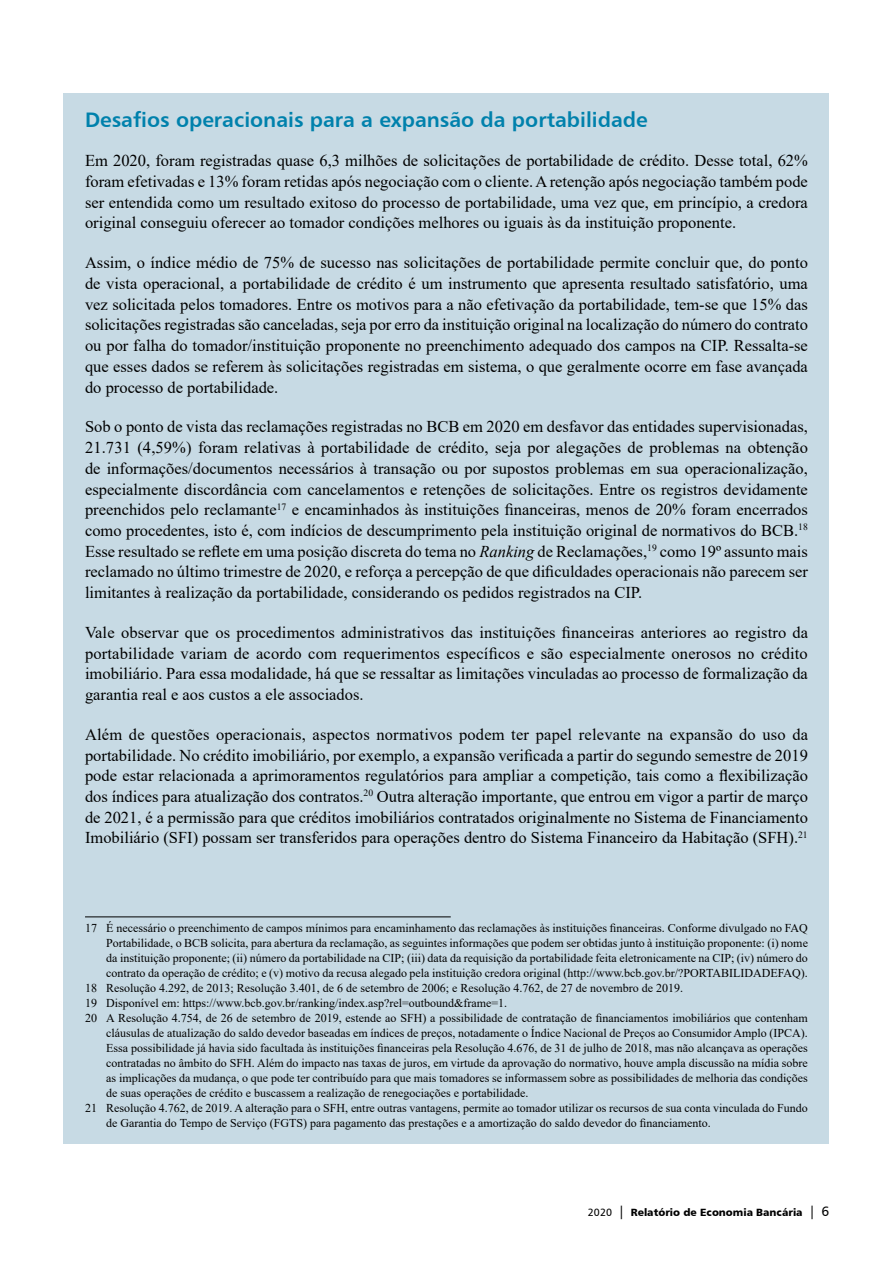
<style>
.page{position:relative;width:893px;height:1263px;background:#fff}
.page>*{position:absolute;margin:0;border:0;box-sizing:border-box;transform-origin:0 0}
.t1{font:21px "Humanist 777 BT Bold B";color:#0081ac}
.t2{font:16.5px/20.7px "Times New Roman";color:#000;text-align:justify}
.t3{font:12px "Times New Roman";color:#000}
.t4{font:10.5px "Humanist 777 BT Black B";color:#000}
.s1{font-style:italic}
.s2{font-family:"Humanist 777 BT Roman B"}
.s3{font-family:"Humanist 777 BT Roman B";font-size:13.5px}
</style>
<div class="page">
<div style="left:64px;top:94px;width:765px;height:1050px;background:#c7dae4"></div>
<hr style="left:85px;top:916px;width:366px;height:1px;background:#000">
<p class="t1" style="left:85px;top:106px;width:564px">Desafios operacionais para a expansão da portabilidade</p>
<p class="t2" style="left:85px;top:150px;width:724px">Em 2020, foram registradas quase 6,3 milhões de solicitações de portabilidade de crédito. Desse total, 62% foram efetivadas e 13% foram retidas após negociação com o cliente. A retenção após negociação também pode ser entendida como um resultado exitoso do processo de portabilidade, uma vez que, em princípio, a credora original conseguiu oferecer ao tomador condições melhores ou iguais às da instituição proponente.</p>
<p class="t2" style="left:85px;top:252px;width:724px">Assim, o índice médio de 75% de sucesso nas solicitações de portabilidade permite concluir que, do ponto de vista operacional, a portabilidade de crédito é um instrumento que apresenta resultado satisfatório, uma vez solicitada pelos tomadores. Entre os motivos para a não efetivação da portabilidade, tem-se que 15% das solicitações registradas são canceladas, seja por erro da instituição original na localização do número do contrato ou por falha do tomador/instituição proponente no preenchimento adequado dos campos na CIP. Ressalta-se que esses dados se referem às solicitações registradas em sistema, o que geralmente ocorre em fase avançada do processo de portabilidade.</p>
<p class="t2" style="left:85px;top:416px;width:724px">Sob o ponto de vista das reclamações registradas no BCB em 2020 em desfavor das entidades supervisionadas, 21.731 (4,59%) foram relativas à portabilidade de crédito, seja por alegações de problemas na obtenção de informações/documentos necessários à transação ou por supostos problemas em sua operacionalização, especialmente discordância com cancelamentos e retenções de solicitações. Entre os registros devidamente preenchidos pelo reclamante<sup>17</sup> e encaminhados às instituições financeiras, menos de 20% foram encerrados como procedentes, isto é, com indícios de descumprimento pela instituição original de normativos do BCB.<sup>18<br></sup>Esse resultado se reflete em uma posição discreta do tema no <span class="s1">Ranking</span> de Reclamações,<sup>19</sup> como 19º assunto mais reclamado no último trimestre de 2020, e reforça a percepção de que dificuldades operacionais não parecem ser limitantes à realização da portabilidade, considerando os pedidos registrados na CIP.</p>
<p class="t2" style="left:85px;top:621px;width:725px">Vale observar que os procedimentos administrativos das instituições financeiras anteriores ao registro da portabilidade variam de acordo com requerimentos específicos e são especialmente onerosos no crédito imobiliário. Para essa modalidade, há que se ressaltar as limitações vinculadas ao processo de formalização da garantia real e aos custos a ele associados.</p>
<p class="t2" style="left:85px;top:723px;width:725px">Além de questões operacionais, aspectos normativos podem ter papel relevante na expansão do uso da portabilidade. No crédito imobiliário, por exemplo, a expansão verificada a partir do segundo semestre de 2019 pode estar relacionada a aprimoramentos regulatórios para ampliar a competição, tais como a flexibilização dos índices para atualização dos contratos.<sup>20</sup> Outra alteração importante, que entrou em vigor a partir de março de 2021, é a permissão para que créditos imobiliários contratados originalmente no Sistema de Financiamento Imobiliário (SFI) possam ser transferidos para operações dentro do Sistema Financeiro da Habitação (SFH).<sup>21</sup></p>
<p class="t3" style="left:85px;top:919px;width:724px">17 É necessário o preenchimento de campos mínimos para encaminhamento das reclamações às instituições financeiras. Conforme divulgado no FAQ</p>
<p class="t3" style="left:106px;top:934px;width:703px">Portabilidade, o BCB solicita, para abertura da reclamação, as seguintes informações que podem ser obtidas junto à instituição proponente: (i) nome</p>
<p class="t3" style="left:106px;top:949px;width:703px">da instituição proponente; (ii) número da portabilidade na CIP; (iii) data da requisição da portabilidade feita eletronicamente na CIP; (iv) número do</p>
<p class="t3" style="left:106px;top:964px;width:703px">contrato da operação de crédito; e (v) motivo da recusa alegado pela instituição credora original (http://www.bcb.gov.br/?PORTABILIDADEFAQ).</p>
<p class="t3" style="left:85px;top:979px;width:600px">18 Resolução 4.292, de 2013; Resolução 3.401, de 6 de setembro de 2006; e Resolução 4.762, de 27 de novembro de 2019.</p>
<p class="t3" style="left:85px;top:994px;width:424px">19 Disponível em: https://www.bcb.gov.br/ranking/index.asp?rel=outbound&amp;frame=1.</p>
<p class="t3" style="left:85px;top:1009px;width:724px">20 A Resolução 4.754, de 26 de setembro de 2019, estende ao SFH) a possibilidade de contratação de financiamentos imobiliários que contenham</p>
<p class="t3" style="left:106px;top:1024px;width:703px">cláusulas de atualização do saldo devedor baseadas em índices de preços, notadamente o Índice Nacional de Preços ao Consumidor Amplo (IPCA).</p>
<p class="t3" style="left:106px;top:1039px;width:703px">Essa possibilidade já havia sido facultada às instituições financeiras pela Resolução 4.676, de 31 de julho de 2018, mas não alcançava as operações</p>
<p class="t3" style="left:106px;top:1054px;width:703px">contratadas no âmbito do SFH. Além do impacto nas taxas de juros, em virtude da aprovação do normativo, houve ampla discussão na mídia sobre</p>
<p class="t3" style="left:106px;top:1069px;width:703px">as implicações da mudança, o que pode ter contribuído para que mais tomadores se informassem sobre as possibilidades de melhoria das condições</p>
<p class="t3" style="left:106px;top:1084px;width:424px">de suas operações de crédito e buscassem a realização de renegociações e portabilidade.</p>
<p class="t3" style="left:85px;top:1099px;width:724px">21 Resolução 4.762, de 2019. A alteração para o SFH, entre outras vantagens, permite ao tomador utilizar os recursos de sua conta vinculada do Fundo</p>
<p class="t3" style="left:106px;top:1114px;width:606px">de Garantia do Tempo de Serviço (FGTS) para pagamento das prestações e a amortização do saldo devedor do financiamento.</p>
<p class="t4" style="left:588px;top:1205px;width:243px"><span class="s2">2020</span> <span class="s3">|</span> Relatório de Economia Bancária <span class="s3">| 6</span></p>
</div>
